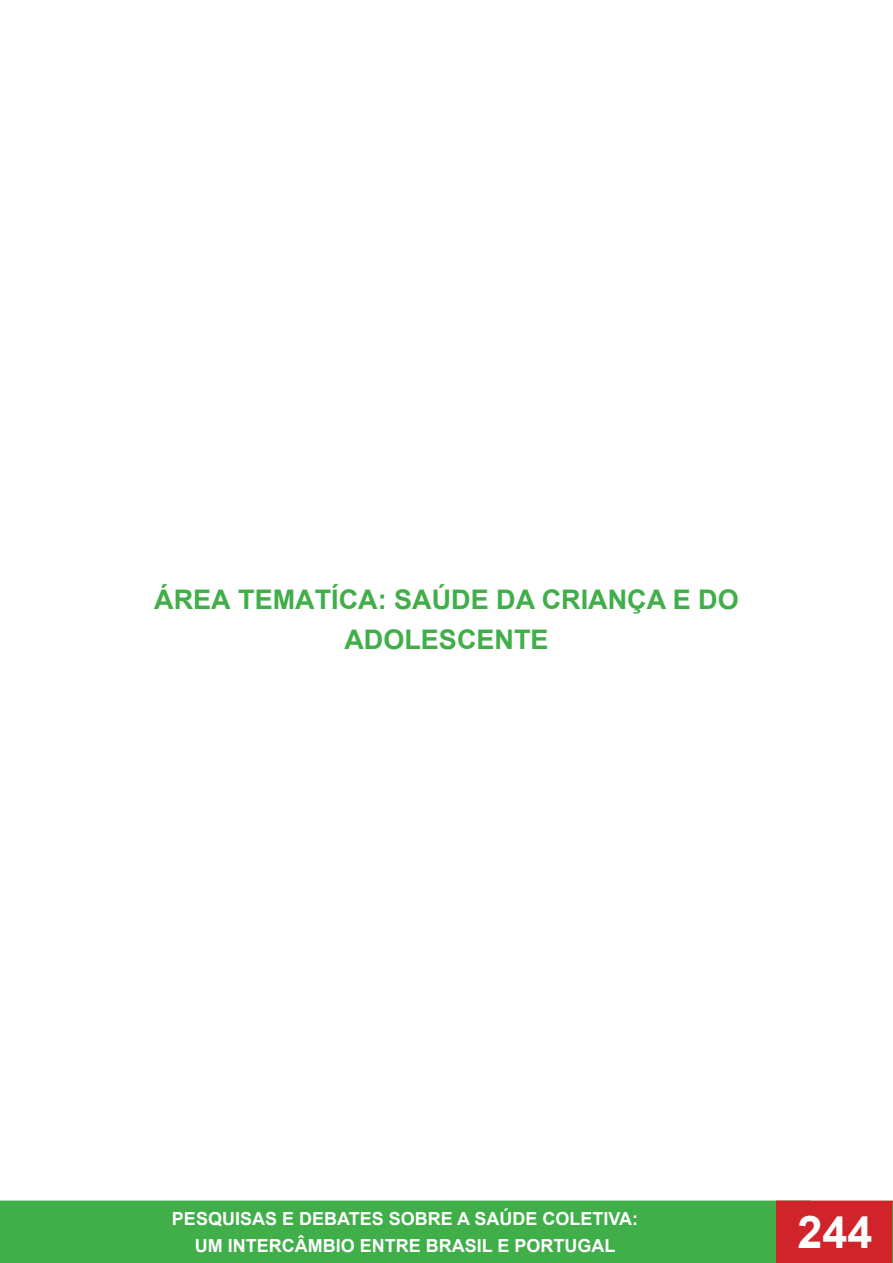
<style>
.page{position:relative;width:893px;height:1263px;background:#fff}
.page>*{position:absolute;margin:0;border:0;box-sizing:border-box;transform-origin:0 0}
.t1{font:700 45px "Arial";color:#fff}
.t2{font:700 27px/40.5px "Arial";color:#40ae49;text-align:center}
.t3{font:700 18px/26.5px "Arial";color:#fff;text-align:center}
</style>
<div class="page">
<div style="left:0;top:1201px;width:810px;height:62px;background:#40ae49"></div>
<div style="left:0;top:1200px;width:811px;height:63px;border:2px solid #40ae49"></div>
<div style="left:777px;top:1201px;width:116px;height:61px;background:#d1232a"></div>
<div style="left:776px;top:1200px;width:117px;height:63px;border:2px solid #d1232a"></div>
<svg style="left:892px;top:1202px;width:1px;height:61px"></svg>
<p class="t2" style="left:154px;top:579px;width:586px">ÁREA TEMATÍCA: SAÚDE DA CRIANÇA E DO<br>ADOLESCENTE</p>
<p class="t3" style="left:172px;top:1206px;width:468px">PESQUISAS E DEBATES SOBRE A SAÚDE COLETIVA:<br>UM INTERCÂMBIO ENTRE BRASIL E PORTUGAL</p>
<h1 class="t1" style="left:797px;top:1200px;width:77px">244</h1>
</div>
